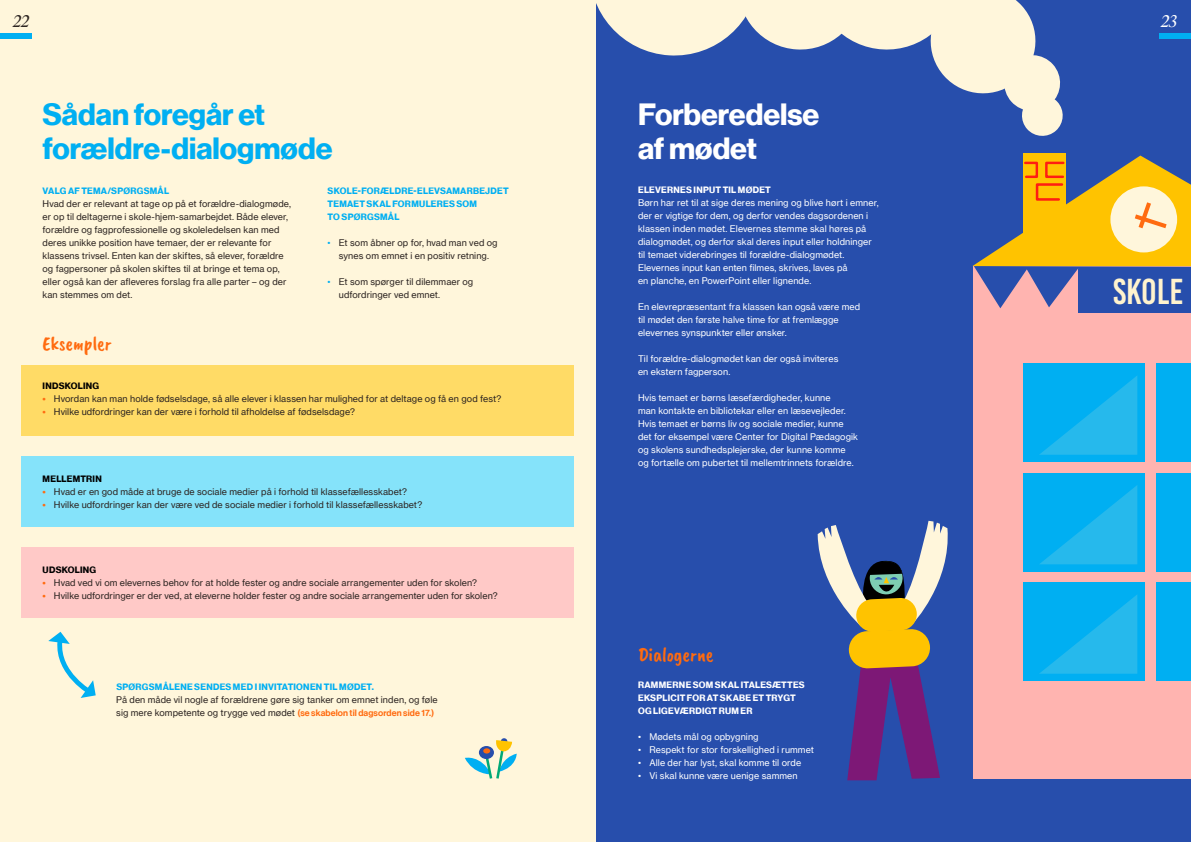
<style>
.page{position:relative;width:1191px;height:842px;background:#fff}
.page>*{position:absolute;margin:0;border:0;box-sizing:border-box;transform-origin:0 0}
.t1{font:36px "Bebas Kai";color:#fff3ce}
.t2{font:30px/34px "N Haas Grotesk DS Pro 75 Bd";color:#00aff2}
.t3{font:30px/34px "N Haas Grotesk DS Pro 75 Bd";color:#fff}
.t4{font:20px "Caveat Brush";letter-spacing:-.005em;color:#ff6b10}
.t5{font:italic 16px "Ivy Presto Headline";color:#2c2421}
.t6{font:italic 16px "Ivy Presto Headline";color:#fff}
.t7{font:9px/13px "N Haas Grotesk TX Pro 55 Rg";letter-spacing:.01em;color:#2c2421}
.t8{font:9px/13px "N Haas Grotesk TX Pro 55 Rg";letter-spacing:.01em;color:#fff}
.t9{font:9px/13px "N Haas Grotesk DS Pro 75 Bd";letter-spacing:.03em;color:#00aff2}
.t10{font:9px/13px "N Haas Grotesk DS Pro 75 Bd";letter-spacing:.03em;color:#fff}
.t11{font:9px "N Haas Grotesk DS Pro 75 Bd";letter-spacing:.03em;color:#000}
.s1{color:#00aff2}
.s2{font-family:"N Haas Grotesk DS Pro 75 Bd";color:#ff6b10}
.s3{font-family:"N Haas Grotesk DS Pro 65 Md";color:#ff6b10}
</style>
<div class="page">
<div style="left:595px;top:0;width:596px;height:842px;background:#274eac"></div>
<div style="left:0;top:0;width:595px;height:842px;background:#fff6db"></div>
<svg style="left:465px;top:738px;width:52px;height:41px"></svg>
<svg style="left:817px;top:521px;width:131px;height:259px"></svg>
<div style="left:973px;top:266px;width:218px;height:513px;background:#ffb4b0"></div>
<div style="left:1078px;top:270px;width:113px;height:43px;background:#274eac"></div>
<div style="left:1022px;top:153px;width:43px;height:84px;background:#ffc300"></div>
<svg style="left:972px;top:156px;width:219px;height:152px"></svg>
<div style="left:1023px;top:364px;width:121px;height:98px;background:#00aff2"></div>
<div style="left:1023px;top:473px;width:121px;height:98px;background:#00aff2"></div>
<div style="left:1023px;top:583px;width:121px;height:98px;background:#00aff2"></div>
<div style="left:1156px;top:364px;width:35px;height:98px;background:#00aff2"></div>
<div style="left:1156px;top:473px;width:35px;height:98px;background:#00aff2"></div>
<div style="left:1156px;top:583px;width:35px;height:98px;background:#00aff2"></div>
<svg style="left:1039px;top:376px;width:98px;height:79px"></svg>
<svg style="left:1040px;top:485px;width:97px;height:79px"></svg>
<svg style="left:1039px;top:595px;width:98px;height:79px"></svg>
<svg style="left:595px;top:0;width:468px;height:138px"></svg>
<div style="left:21px;top:365px;width:553px;height:71px;background:#ffdb66"></div>
<div style="left:21px;top:456px;width:553px;height:71px;background:#85e3fa"></div>
<div style="left:21px;top:547px;width:553px;height:71px;background:#ffc9c7"></div>
<div style="left:0;top:33px;width:32px;height:6px;background:#00aff2"></div>
<svg style="left:48px;top:632px;width:48px;height:66px"></svg>
<div style="left:1159px;top:33px;width:32px;height:6px;background:#00aff2"></div>
<h3 class="t5" style="left:13px;top:10px;width:18px">22</h3>
<h3 class="t6" style="left:1161px;top:10px;width:17px">23</h3>
<h2 class="t2" style="left:43px;top:97px;width:291px">Sådan foregår et forældre-dialogmøde</h2>
<h2 class="t3" style="left:638px;top:97px;width:183px">Forberedelse af mødet</h2>
<p class="t9" style="left:43px;top:185px;width:128px">VALG AF TEMA/SPØRGSMÅL</p>
<p class="t7" style="left:43px;top:197px;width:250px">Hvad der er relevant at tage op på et forældre-dialogmøde, er op til deltagerne i skole-hjem-samarbejdet. Både elever, forældre og fagprofessionelle og skoleledelsen kan med deres unikke position have temaer, der er relevante for klassens trivsel. Enten kan der skiftes, så elever, forældre og fagpersoner på skolen skiftes til at bringe et tema op, eller også kan der afleveres forslag fra alle parter – og der kan stemmes om det.</p>
<h3 class="t4" style="left:43px;top:332px;width:71px">Eksempler</h3>
<p class="t9" style="left:327px;top:185px;width:183px">SKOLE-FORÆLDRE-ELEVSAMARBEJDET<br>TEMAET SKAL FORMULERES SOM<br>TO SPØRGSMÅL</p>
<p class="t7" style="left:327px;top:236px;width:171px;text-align:center"><span class="s1">•</span> Et som åbner op for, hvad man ved og synes om emnet i en positiv retning.</p>
<p class="t7" style="left:339px;top:275px;width:136px;text-indent:-11px"><span class="s1">•</span> Et som spørger til dilemmaer og udfordringer ved emnet.</p>
<p class="t11" style="left:43px;top:381px;width:58px">INDSKOLING</p>
<p class="t7" style="left:43px;top:392px;width:460px"><span class="s2">•</span> Hvordan kan man holde fødselsdage, så alle elever i klassen har mulighed for at deltage og få en god fest?</p>
<p class="t7" style="left:43px;top:405px;width:314px"><span class="s2">•</span> Hvilke udfordringer kan der være i forhold til afholdelse af fødselsdage?</p>
<p class="t11" style="left:43px;top:473px;width:61px">MELLEMTRIN</p>
<p class="t7" style="left:43px;top:485px;width:366px"><span class="s2">•</span> Hvad er en god måde at bruge de sociale medier på i forhold til klassefællesskabet?</p>
<p class="t7" style="left:43px;top:498px;width:381px"><span class="s2">•</span> Hvilke udfordringer kan der være ved de sociale medier i forhold til klassefællesskabet?</p>
<p class="t11" style="left:43px;top:564px;width:55px">UDSKOLING</p>
<p class="t7" style="left:43px;top:576px;width:436px"><span class="s2">•</span> Hvad ved vi om elevernes behov for at holde fester og andre sociale arrangementer uden for skolen?</p>
<p class="t7" style="left:43px;top:589px;width:457px"><span class="s2">•</span> Hvilke udfordringer er der ved, at eleverne holder fester og andre sociale arrangementer uden for skolen?</p>
<p class="t9" style="left:116px;top:680px;width:259px">SPØRGSMÅLENE SENDES MED I INVITATIONEN TIL MØDET.</p>
<p class="t7" style="left:116px;top:693px;width:323px">På den måde vil nogle af forældrene gøre sig tanker om emnet inden, og føle sig mere kompetente og trygge ved mødet <span class="s3">(se skabelon til dagsorden side 17.)</span></p>
<p class="t10" style="left:638px;top:184px;width:134px">ELEVERNES INPUT TIL MØDET</p>
<p class="t8" style="left:638px;top:197px;width:242px">Børn har ret til at sige deres mening og blive hørt i emner, der er vigtige for dem, og derfor vendes dagsordenen i klassen inden mødet. Elevernes stemme skal høres på dialogmødet, og derfor skal deres input eller holdninger til temaet viderebringes til forældre-dialogmødet.<br>Elevernes input kan enten filmes, skrives, laves på<br>en planche, en PowerPoint eller lignende.</p>
<p class="t8" style="left:638px;top:301px;width:224px">En elevrepræsentant fra klassen kan også være med til mødet den første halve time for at fremlægge elevernes synspunkter eller ønsker.</p>
<p class="t8" style="left:638px;top:353px;width:202px">Til forældre-dialogmødet kan der også inviteres en ekstern fagperson.</p>
<p class="t8" style="left:638px;top:392px;width:222px">Hvis temaet er børns læsefærdigheder, kunne<br>man kontakte en bibliotekar eller en læsevejleder.<br>Hvis temaet er børns liv og sociale medier, kunne det for eksempel være Center for Digital Pædagogik og skolens sundhedsplejerske, der kunne komme og fortælle om pubertet til mellemtrinnets forældre.</p>
<h3 class="t4" style="left:638px;top:643px;width:77px">Dialogerne</h3>
<p class="t10" style="left:638px;top:678px;width:168px">RAMMERNE SOM SKAL ITALESÆTTES<br>EKSPLICIT FOR AT SKABE ET TRYGT<br>OG LIGEVÆRDIGT RUM ER</p>
<p class="t8" style="left:638px;top:730px;width:122px">• Mødets mål og opbygning</p>
<p class="t8" style="left:638px;top:743px;width:177px">• Respekt for stor forskellighed i rummet</p>
<p class="t8" style="left:638px;top:756px;width:165px">• Alle der har lyst, skal komme til orde</p>
<p class="t8" style="left:638px;top:769px;width:161px">• Vi skal kunne være uenige sammen</p>
<h1 class="t1" style="left:1113px;top:272px;width:72px">SKOLE</h1>
</div>
